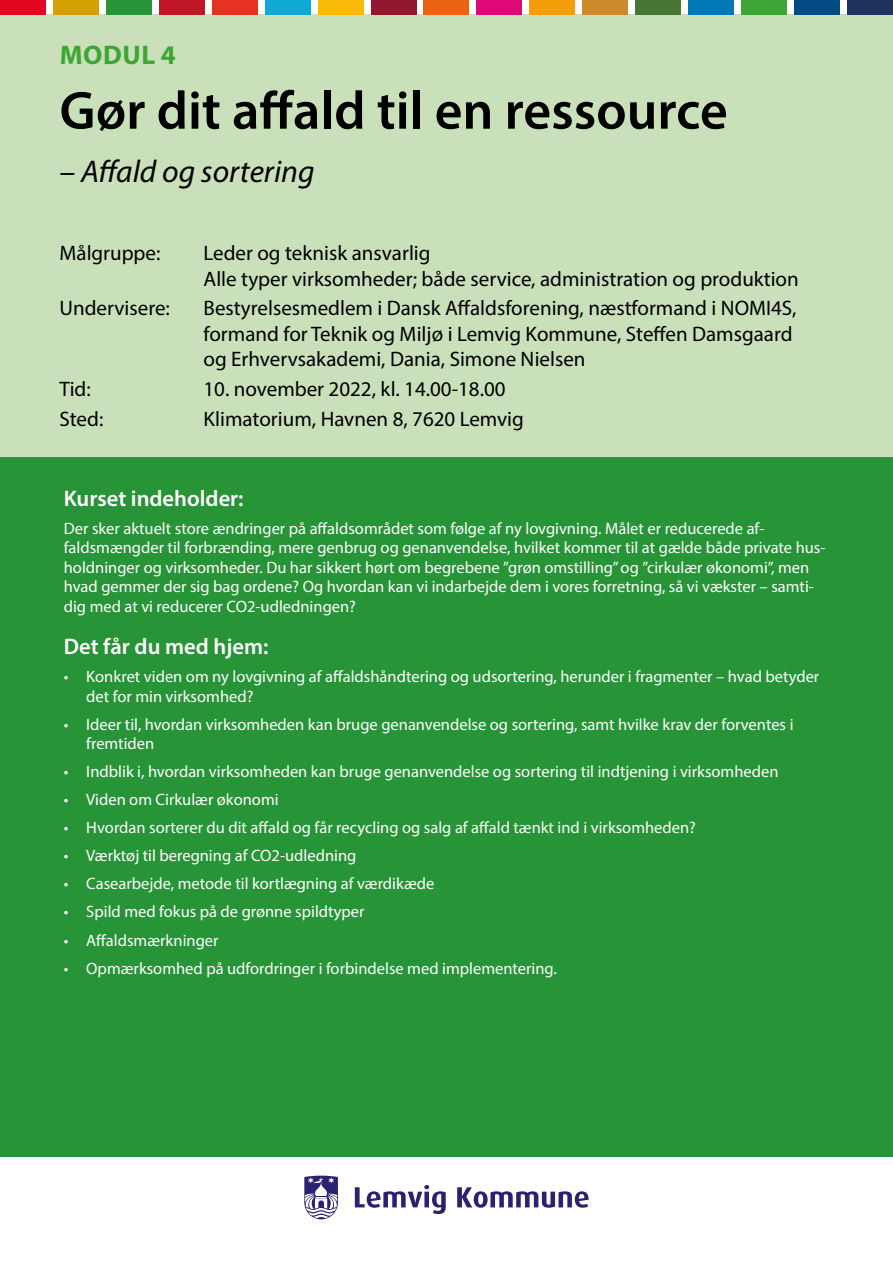
<style>
.page{position:relative;width:893px;height:1263px;background:#fff}
.page>*{position:absolute;margin:0;border:0;box-sizing:border-box;transform-origin:0 0}
.t1{font:600 54px "Myriad Pro";color:#000}
.t2{font:italic 31.5px "Myriad Pro";color:#000}
.t3{font:700 27px "Myriad Pro";letter-spacing:.02em;color:#3ea635}
.t4{font:600 22.5px "Myriad Pro";color:#fff}
.t5{font:21px/25.5px "Myriad Pro";color:#000}
.t6{font:16.5px/19.5px "Myriad Pro";color:#fff}
</style>
<div class="page">
<svg style="left:304px;top:1175px;width:34px;height:44px"></svg>
<svg style="left:355px;top:1185px;width:91px;height:29px"></svg>
<svg style="left:457px;top:1187px;width:132px;height:21px"></svg>
<div style="left:0;top:457px;width:893px;height:700px;background:#289438"></div>
<div style="left:0;top:14px;width:893px;height:443px;background:#cae0ba"></div>
<div style="left:0;top:0;width:46px;height:14px;background:#e20620"></div>
<div style="left:53px;top:0;width:46px;height:14px;background:#d4a005"></div>
<div style="left:106px;top:0;width:46px;height:14px;background:#289438"></div>
<div style="left:159px;top:0;width:46px;height:14px;background:#c01728"></div>
<div style="left:212px;top:0;width:46px;height:14px;background:#e63320"></div>
<div style="left:265px;top:0;width:46px;height:14px;background:#10a8d7"></div>
<div style="left:318px;top:0;width:45px;height:14px;background:#fbb908"></div>
<div style="left:371px;top:0;width:45px;height:14px;background:#931731"></div>
<div style="left:424px;top:0;width:45px;height:14px;background:#ec6411"></div>
<div style="left:477px;top:0;width:45px;height:14px;background:#dd0979"></div>
<div style="left:529px;top:0;width:46px;height:14px;background:#f59d08"></div>
<div style="left:582px;top:0;width:46px;height:14px;background:#cc8b29"></div>
<div style="left:635px;top:0;width:46px;height:14px;background:#4a7635"></div>
<div style="left:688px;top:0;width:46px;height:14px;background:#0077b9"></div>
<div style="left:741px;top:0;width:46px;height:14px;background:#3ea635"></div>
<div style="left:794px;top:0;width:46px;height:14px;background:#014b84"></div>
<div style="left:847px;top:0;width:46px;height:14px;background:#203260"></div>
<h3 class="t3" style="left:60px;top:38px;width:118px">MODUL 4</h3>
<h1 class="t1" style="left:60px;top:76px;width:670px">Gør dit affald til en ressource</h1>
<h2 class="t2" style="left:60px;top:152px;width:256px">– Affald og sortering</h2>
<p class="t5" style="left:60px;top:240px;width:102px">Målgruppe:</p>
<p class="t5" style="left:204px;top:240px;width:597px">Leder og teknisk ansvarlig<br>Alle typer virksomheder; både service, administration og produktion</p>
<p class="t5" style="left:60px;top:295px;width:112px">Undervisere:</p>
<p class="t5" style="left:204px;top:295px;width:594px">Bestyrelsesmedlem i Dansk Affaldsforening, næstformand i NOMI4S, formand for Teknik og Miljø i Lemvig Kommune, Steffen Damsgaard og Erhvervsakademi, Dania, Simone Nielsen</p>
<p class="t5" style="left:60px;top:376px;width:33px">Tid:</p>
<p class="t5" style="left:204px;top:376px;width:304px">10. november 2022, kl. 14.00-18.00</p>
<p class="t5" style="left:60px;top:406px;width:45px">Sted:</p>
<p class="t5" style="left:204px;top:406px;width:322px">Klimatorium, Havnen 8, 7620 Lemvig</p>
<h3 class="t4" style="left:64px;top:484px;width:181px">Kurset indeholder:</h3>
<p class="t6" style="left:64px;top:518px;width:763px">Der sker aktuelt store ændringer på affaldsområdet som følge af ny lovgivning. Målet er reducerede af&shy;faldsmængder til forbrænding, mere genbrug og genanvendelse, hvilket kommer til at gælde både private hus&shy;holdninger og virksomheder. Du har sikkert hørt om begrebene ”grøn omstilling” og ”cirkulær økonomi”, men hvad gemmer der sig bag ordene? Og hvordan kan vi indarbejde dem i vores forretning, så vi vækster – samti&shy;dig med at vi reducerer CO2-udledningen?</p>
<h3 class="t4" style="left:64px;top:632px;width:206px">Det får du med hjem:</h3>
<p class="t6" style="left:86px;top:667px;width:735px;text-indent:-23px">• Konkret viden om ny lovgivning af affaldshåndtering og udsortering, herunder i fragmenter – hvad betyder det for min virksomhed?</p>
<p class="t6" style="left:86px;top:714px;width:709px;text-indent:-23px">• Ideer til, hvordan virksomheden kan bruge genanvendelse og sortering, samt hvilke krav der forventes i fremtiden</p>
<p class="t6" style="left:64px;top:762px;width:716px">• Indblik i, hvordan virksomheden kan bruge genanvendelse og sortering til indtjening i virksomheden</p>
<p class="t6" style="left:64px;top:790px;width:216px">• Viden om Cirkulær økonomi</p>
<p class="t6" style="left:64px;top:818px;width:634px">• Hvordan sorterer du dit affald og får recycling og salg af affald tænkt ind i virksomheden?</p>
<p class="t6" style="left:64px;top:846px;width:294px">• Værktøj til beregning af CO2-udledning</p>
<p class="t6" style="left:64px;top:874px;width:372px">• Casearbejde, metode til kortlægning af værdikæde</p>
<p class="t6" style="left:64px;top:902px;width:302px">• Spild med fokus på de grønne spildtyper</p>
<p class="t6" style="left:64px;top:930px;width:156px">• Affaldsmærkninger</p>
<p class="t6" style="left:64px;top:958px;width:495px">• Opmærksomhed på udfordringer i forbindelse med implementering.</p>
</div>
